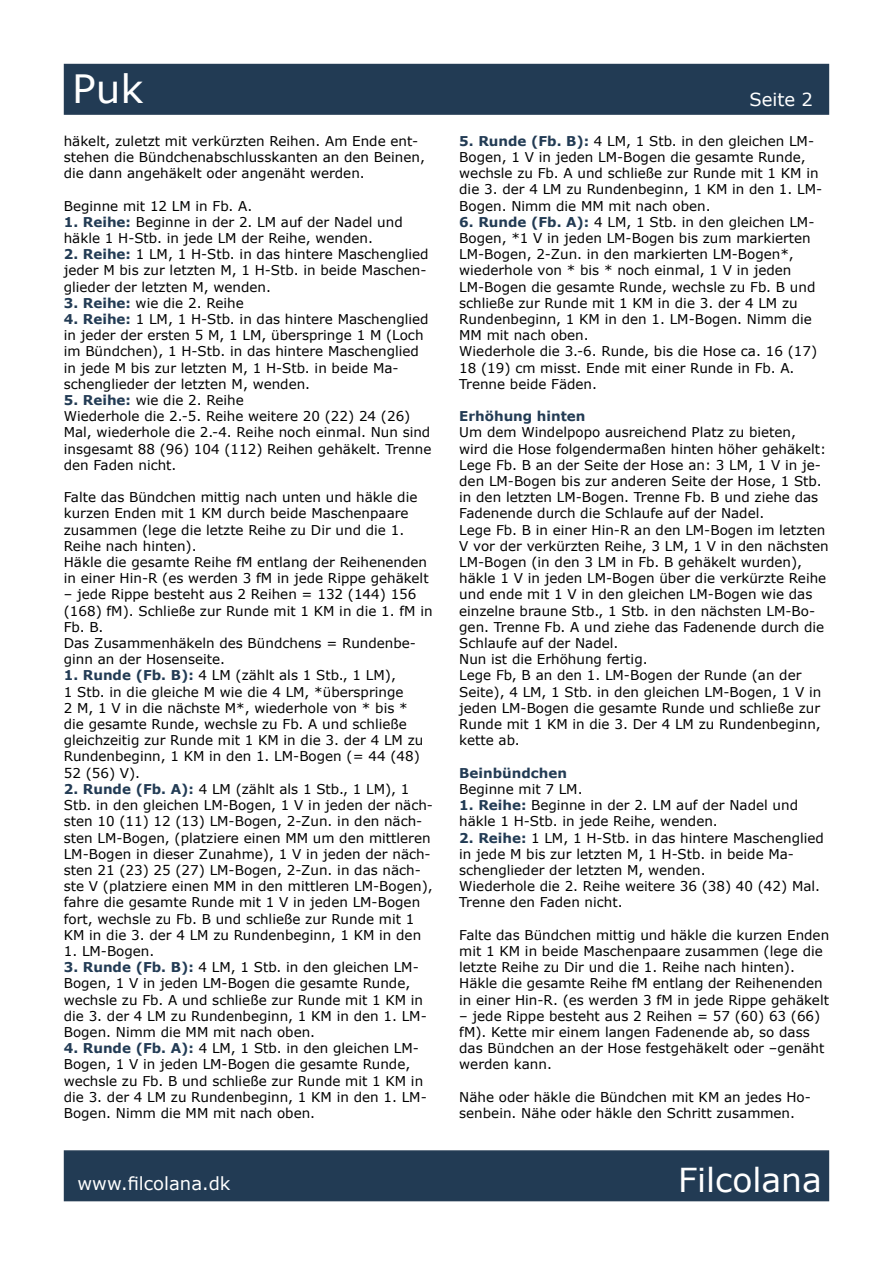
<style>
.page{position:relative;width:893px;height:1263px;background:#fff}
.page>*{position:absolute;margin:0;border:0;box-sizing:border-box;transform-origin:0 0}
.t1{font:39px "Verdana";color:#fff}
.t2{font:33px "Verdana";color:#fff}
.t3{font:18px "Verdana";color:#fff}
.t4{font:13.5px/16.2px "Verdana";color:#000}
.t5{font:700 13.5px "Verdana";color:#223b54}
.s1{font-weight:700;color:#223b54}
</style>
<div class="page">
<div style="left:64px;top:64px;width:765px;height:51px;background:#223b54;border:2px solid #243c54"></div>
<div style="left:64px;top:1150px;width:765px;height:51px;background:#223b54;border:2px solid #243c54"></div>
<h1 class="t1" style="left:72px;top:62px;width:73px">Puk</h1>
<p class="t4" style="left:64px;top:133px;width:363px">häkelt, zuletzt mit verkürzten Reihen. Am Ende ent&shy;stehen die Bündchenabschlusskanten an den Beinen, die dann angehäkelt oder angenäht werden.</p>
<p class="t4" style="left:64px;top:197px;width:190px">Beginne mit 12 LM in Fb. A.</p>
<p class="t4" style="left:64px;top:214px;width:340px"><span class="s1">1. Reihe:</span> Beginne in der 2. LM auf der Nadel und häkle 1 H-Stb. in jede LM der Reihe, wenden.</p>
<p class="t4" style="left:64px;top:246px;width:366px"><span class="s1">2. Reihe:</span> 1 LM, 1 H-Stb. in das hintere Maschenglied jeder M bis zur letzten M, 1 H-Stb. in beide Maschen&shy;glieder der letzten M, wenden.</p>
<p class="t4" style="left:64px;top:295px;width:181px"><span class="s1">3. Reihe:</span> wie die 2. Reihe</p>
<p class="t4" style="left:64px;top:311px;width:366px"><span class="s1">4. Reihe:</span> 1 LM, 1 H-Stb. in das hintere Maschenglied in jeder der ersten 5 M, 1 LM, überspringe 1 M (Loch im Bündchen), 1 H-Stb. in das hintere Maschenglied in jede M bis zur letzten M, 1 H-Stb. in beide Ma&shy;schenglieder der letzten M, wenden.</p>
<p class="t4" style="left:64px;top:392px;width:369px"><span class="s1">5. Reihe:</span> wie die 2. Reihe<br>Wiederhole die 2.-5. Reihe weitere 20 (22) 24 (26)<br>Mal, wiederhole die 2.-4. Reihe noch einmal. Nun sind insgesamt 88 (96) 104 (112) Reihen gehäkelt. Trenne den Faden nicht.</p>
<p class="t4" style="left:64px;top:489px;width:366px">Falte das Bündchen mittig nach unten und häkle die kurzen Enden mit 1 KM durch beide Maschenpaare zusammen (lege die letzte Reihe zu Dir und die 1.<br>Reihe nach hinten).<br>Häkle die gesamte Reihe fM entlang der Reihenenden in einer Hin-R (es werden 3 fM in jede Rippe gehäkelt</p>
<p class="t4" style="left:64px;top:586px;width:370px">– jede Rippe besteht aus 2 Reihen = 132 (144) 156 (168) fM). Schließe zur Runde mit 1 KM in die 1. fM in Fb. B.<br>Das Zusammenhäkeln des Bündchens = Rundenbe&shy;ginn an der Hosenseite.</p>
<p class="t4" style="left:64px;top:667px;width:361px"><span class="s1">1. Runde (Fb. B):</span> 4 LM (zählt als 1 Stb., 1 LM),<br>1 Stb. in die gleiche M wie die 4 LM, *überspringe<br>2 M, 1 V in die nächste M*, wiederhole von * bis * die gesamte Runde, wechsle zu Fb. A und schließe gleichzeitig zur Runde mit 1 KM in die 3. der 4 LM zu Rundenbeginn, 1 KM in den 1. LM-Bogen (= 44 (48)<br>52 (56) V).</p>
<p class="t4" style="left:64px;top:781px;width:371px"><span class="s1">2. Runde (Fb. A):</span> 4 LM (zählt als 1 Stb., 1 LM), 1<br>Stb. in den gleichen LM-Bogen, 1 V in jeden der näch&shy;sten 10 (11) 12 (13) LM-Bogen, 2-Zun. in den näch&shy;sten LM-Bogen, (platziere einen MM um den mittleren LM-Bogen in dieser Zunahme), 1 V in jeden der näch&shy;sten 21 (23) 25 (27) LM-Bogen, 2-Zun. in das näch&shy;ste V (platziere einen MM in den mittleren LM-Bogen), fahre die gesamte Runde mit 1 V in jeden LM-Bogen fort, wechsle zu Fb. B und schließe zur Runde mit 1<br>KM in die 3. der 4 LM zu Rundenbeginn, 1 KM in den</p>
<p class="t4" style="left:64px;top:943px;width:92px">1. LM-Bogen.</p>
<p class="t4" style="left:64px;top:959px;width:364px"><span class="s1">3. Runde (Fb. B):</span> 4 LM, 1 Stb. in den gleichen LM-Bogen, 1 V in jeden LM-Bogen die gesamte Runde, wechsle zu Fb. A und schließe zur Runde mit 1 KM in die 3. der 4 LM zu Rundenbeginn, 1 KM in den 1. LM-Bogen. Nimm die MM mit nach oben.</p>
<p class="t4" style="left:64px;top:1040px;width:364px"><span class="s1">4. Runde (Fb. A):</span> 4 LM, 1 Stb. in den gleichen LM-Bogen, 1 V in jeden LM-Bogen die gesamte Runde, wechsle zu Fb. B und schließe zur Runde mit 1 KM in die 3. der 4 LM zu Rundenbeginn, 1 KM in den 1. LM-Bogen. Nimm die MM mit nach oben.</p>
<h3 class="t3" style="left:749px;top:87px;width:65px">Seite 2</h3>
<p class="t4" style="left:459px;top:133px;width:364px"><span class="s1">5. Runde (Fb. B):</span> 4 LM, 1 Stb. in den gleichen LM-Bogen, 1 V in jeden LM-Bogen die gesamte Runde, wechsle zu Fb. A und schließe zur Runde mit 1 KM in die 3. der 4 LM zu Rundenbeginn, 1 KM in den 1. LM-Bogen. Nimm die MM mit nach oben.</p>
<p class="t4" style="left:459px;top:214px;width:359px"><span class="s1">6. Runde (Fb. A):</span> 4 LM, 1 Stb. in den gleichen LM-Bogen, *1 V in jeden LM-Bogen bis zum markierten LM-Bogen, 2-Zun. in den markierten LM-Bogen*, wiederhole von * bis * noch einmal, 1 V in jeden LM-Bogen die gesamte Runde, wechsle zu Fb. B und schließe zur Runde mit 1 KM in die 3. der 4 LM zu Rundenbeginn, 1 KM in den 1. LM-Bogen. Nimm die MM mit nach oben.<br>Wiederhole die 3.-6. Runde, bis die Hose ca. 16 (17)<br>18 (19) cm misst. Ende mit einer Runde in Fb. A.<br>Trenne beide Fäden.</p>
<p class="t5" style="left:459px;top:407px;width:128px">Erhöhung hinten</p>
<p class="t4" style="left:459px;top:424px;width:371px">Um dem Windelpopo ausreichend Platz zu bieten,<br>wird die Hose folgendermaßen hinten höher gehäkelt:<br>Lege Fb. B an der Seite der Hose an: 3 LM, 1 V in je&shy;den LM-Bogen bis zur anderen Seite der Hose, 1 Stb. in den letzten LM-Bogen. Trenne Fb. B und ziehe das Fadenende durch die Schlaufe auf der Nadel.<br>Lege Fb. B in einer Hin-R an den LM-Bogen im letzten V vor der verkürzten Reihe, 3 LM, 1 V in den nächsten LM-Bogen (in den 3 LM in Fb. B gehäkelt wurden), häkle 1 V in jeden LM-Bogen über die verkürzte Reihe und ende mit 1 V in den gleichen LM-Bogen wie das einzelne braune Stb., 1 Stb. in den nächsten LM-Bo&shy;gen. Trenne Fb. A und ziehe das Fadenende durch die Schlaufe auf der Nadel.<br>Nun ist die Erhöhung fertig.<br>Lege Fb, B an den 1. LM-Bogen der Runde (an der Seite), 4 LM, 1 Stb. in den gleichen LM-Bogen, 1 V in jeden LM-Bogen die gesamte Runde und schließe zur Runde mit 1 KM in die 3. Der 4 LM zu Rundenbeginn, kette ab.</p>
<p class="t5" style="left:459px;top:763px;width:109px">Beinbündchen</p>
<p class="t4" style="left:459px;top:781px;width:125px">Beginne mit 7 LM.</p>
<p class="t4" style="left:459px;top:797px;width:340px"><span class="s1">1. Reihe:</span> Beginne in der 2. LM auf der Nadel und häkle 1 H-Stb. in jede Reihe, wenden.</p>
<p class="t4" style="left:459px;top:829px;width:366px"><span class="s1">2. Reihe:</span> 1 LM, 1 H-Stb. in das hintere Maschenglied in jede M bis zur letzten M, 1 H-Stb. in beide Ma&shy;schenglieder der letzten M, wenden.<br>Wiederhole die 2. Reihe weitere 36 (38) 40 (42) Mal.<br>Trenne den Faden nicht.</p>
<p class="t4" style="left:459px;top:926px;width:371px">Falte das Bündchen mittig und häkle die kurzen Enden mit 1 KM in beide Maschenpaare zusammen (lege die letzte Reihe zu Dir und die 1. Reihe nach hinten).<br>Häkle die gesamte Reihe fM entlang der Reihenenden in einer Hin-R. (es werden 3 fM in jede Rippe gehäkelt</p>
<p class="t4" style="left:459px;top:1007px;width:367px">– jede Rippe besteht aus 2 Reihen = 57 (60) 63 (66) fM). Kette mir einem langen Fadenende ab, so dass das Bündchen an der Hose festgehäkelt oder –genäht werden kann.</p>
<p class="t4" style="left:459px;top:1088px;width:353px">Nähe oder häkle die Bündchen mit KM an jedes Ho&shy;senbein. Nähe oder häkle den Schritt zusammen.</p>
<h3 class="t3" style="left:78px;top:1171px;width:154px">www.filcolana.dk</h3>
<h2 class="t2" style="left:678px;top:1157px;width:145px">Filcolana</h2>
</div>
